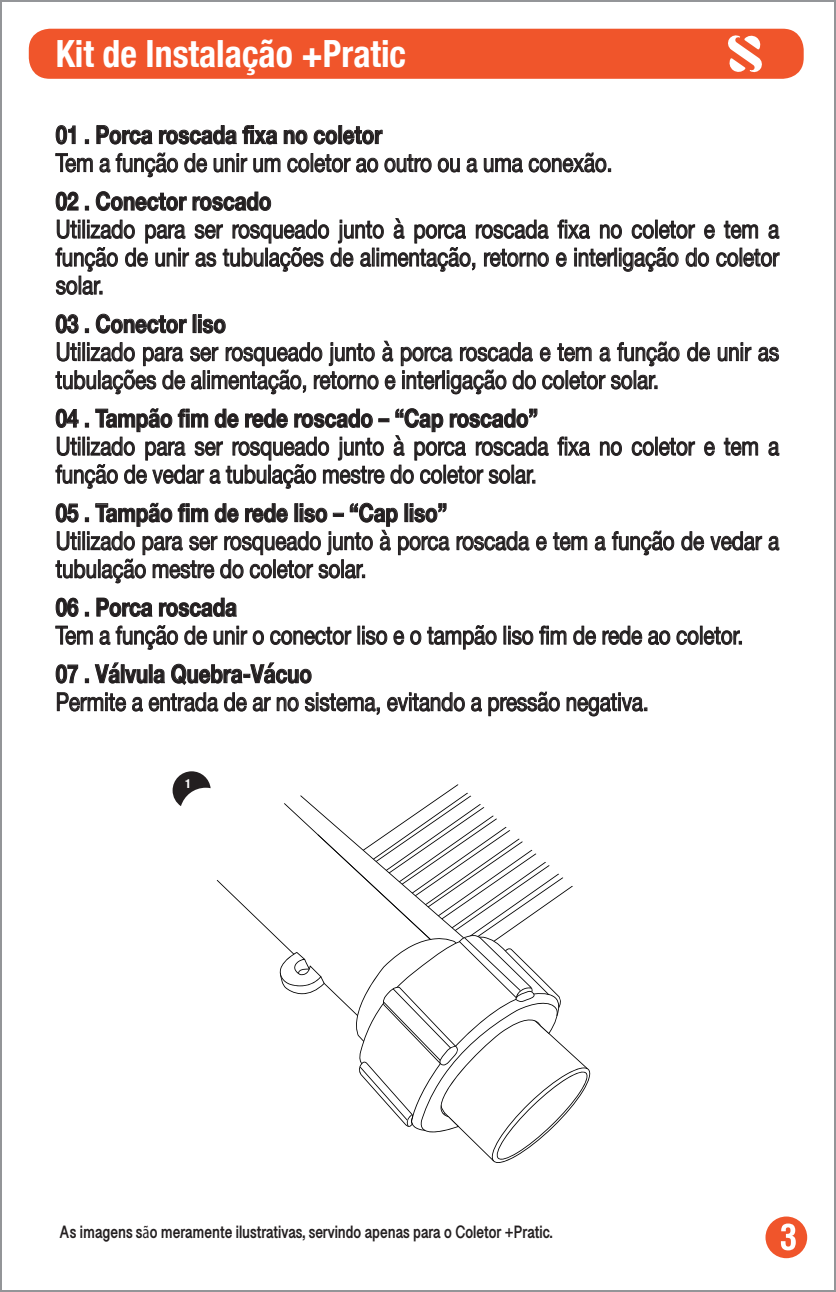
<style>
.page{position:relative;width:836px;height:1292px;background:#fff}
.page>*{position:absolute;margin:0;border:0;box-sizing:border-box;transform-origin:0 0}
.t1{font:700 condensed 37.45px "Helvetica Neue";color:#fff;scale:.95 1}
.t2{font:25.2px/28px "Helvetica Neue";color:#231f20;scale:.81 1}
.t3{font:700 25.2px "Helvetica Neue";color:#231f20;scale:.81 1}
.t4{font:700 18.2px "Myanmar Sangam MN";color:#231f20;scale:.81 1}
.t5{font:700 condensed 12.6px "Helvetica Neue";color:#fff}
.s1{font-family:"Myriad Pro";font-weight:400}
</style>
<div class="page">
<div style="left:29px;top:29px;width:774px;height:50px;background:#f0552b;border-radius:21px"></div>
<div style="left:765px;top:1216px;width:42px;height:42px;background:#f0552b;border-radius:50%"></div>
<svg style="left:780px;top:1223px;width:15px;height:27px"></svg>
<svg style="left:728px;top:35px;width:34px;height:38px"></svg>
<svg style="left:56px;top:125px;width:19px;height:19px"></svg>
<svg style="left:85px;top:139px;width:4px;height:5px"></svg>
<svg style="left:96px;top:125px;width:56px;height:19px"></svg>
<svg style="left:159px;top:125px;width:77px;height:19px"></svg>
<svg style="left:242px;top:125px;width:35px;height:19px"></svg>
<svg style="left:284px;top:130px;width:23px;height:14px"></svg>
<svg style="left:314px;top:130px;width:23px;height:14px"></svg>
<div style="left:338px;top:125px;width:4px;height:19px;border:1px solid #231f20"></div>
<svg style="left:343px;top:126px;width:39px;height:18px"></svg>
<svg style="left:55px;top:153px;width:38px;height:19px"></svg>
<svg style="left:100px;top:158px;width:10px;height:14px"></svg>
<svg style="left:116px;top:153px;width:62px;height:24px"></svg>
<svg style="left:184px;top:153px;width:23px;height:19px"></svg>
<svg style="left:214px;top:153px;width:33px;height:19px"></svg>
<svg style="left:253px;top:158px;width:27px;height:14px"></svg>
<svg style="left:287px;top:153px;width:63px;height:19px"></svg>
<svg style="left:356px;top:158px;width:22px;height:14px"></svg>
<svg style="left:384px;top:154px;width:47px;height:18px"></svg>
<svg style="left:438px;top:158px;width:21px;height:14px"></svg>
<svg style="left:466px;top:158px;width:11px;height:14px"></svg>
<svg style="left:484px;top:158px;width:38px;height:14px"></svg>
<svg style="left:528px;top:153px;width:82px;height:19px"></svg>
<svg style="left:56px;top:192px;width:22px;height:19px"></svg>
<svg style="left:85px;top:206px;width:4px;height:4px"></svg>
<svg style="left:96px;top:191px;width:90px;height:20px"></svg>
<svg style="left:193px;top:192px;width:78px;height:19px"></svg>
<svg style="left:557px;top:220px;width:33px;height:19px"></svg>
<svg style="left:600px;top:224px;width:21px;height:15px"></svg>
<svg style="left:631px;top:220px;width:63px;height:19px"></svg>
<svg style="left:704px;top:224px;width:10px;height:15px"></svg>
<svg style="left:723px;top:221px;width:34px;height:18px"></svg>
<svg style="left:768px;top:224px;width:11px;height:15px"></svg>
<svg style="left:195px;top:218px;width:353px;height:54px"></svg>
<svg style="left:556px;top:252px;width:10px;height:15px"></svg>
<svg style="left:574px;top:247px;width:104px;height:25px"></svg>
<svg style="left:685px;top:248px;width:23px;height:19px"></svg>
<svg style="left:716px;top:248px;width:63px;height:19px"></svg>
<svg style="left:56px;top:220px;width:133px;height:75px"></svg>
<svg style="left:56px;top:314px;width:22px;height:19px"></svg>
<svg style="left:85px;top:328px;width:4px;height:5px"></svg>
<svg style="left:96px;top:314px;width:90px;height:19px"></svg>
<svg style="left:198px;top:314px;width:27px;height:19px"></svg>
<svg style="left:687px;top:342px;width:22px;height:19px"></svg>
<svg style="left:717px;top:342px;width:34px;height:19px"></svg>
<svg style="left:758px;top:347px;width:20px;height:14px"></svg>
<svg style="left:56px;top:341px;width:339px;height:53px"></svg>
<svg style="left:401px;top:342px;width:278px;height:52px"></svg>
<div style="left:378px;top:418px;width:11px;height:4px;border:1px solid #231f20"></div>
<svg style="left:557px;top:437px;width:33px;height:19px"></svg>
<svg style="left:600px;top:441px;width:21px;height:15px"></svg>
<svg style="left:631px;top:437px;width:63px;height:19px"></svg>
<svg style="left:704px;top:441px;width:10px;height:15px"></svg>
<svg style="left:723px;top:438px;width:34px;height:18px"></svg>
<svg style="left:768px;top:441px;width:11px;height:15px"></svg>
<svg style="left:56px;top:408px;width:328px;height:81px"></svg>
<svg style="left:390px;top:408px;width:158px;height:76px"></svg>
<svg style="left:456px;top:531px;width:73px;height:19px"></svg>
<svg style="left:536px;top:536px;width:10px;height:14px"></svg>
<svg style="left:553px;top:532px;width:34px;height:18px"></svg>
<svg style="left:595px;top:536px;width:10px;height:14px"></svg>
<svg style="left:612px;top:531px;width:62px;height:24px"></svg>
<svg style="left:681px;top:531px;width:22px;height:19px"></svg>
<svg style="left:710px;top:531px;width:51px;height:19px"></svg>
<svg style="left:768px;top:536px;width:11px;height:14px"></svg>
<svg style="left:56px;top:503px;width:393px;height:80px"></svg>
<svg style="left:56px;top:598px;width:22px;height:19px"></svg>
<svg style="left:85px;top:612px;width:4px;height:4px"></svg>
<svg style="left:96px;top:598px;width:56px;height:19px"></svg>
<svg style="left:159px;top:598px;width:77px;height:19px"></svg>
<svg style="left:55px;top:626px;width:38px;height:19px"></svg>
<svg style="left:100px;top:630px;width:10px;height:15px"></svg>
<svg style="left:116px;top:625px;width:62px;height:25px"></svg>
<svg style="left:184px;top:626px;width:23px;height:19px"></svg>
<svg style="left:214px;top:626px;width:33px;height:19px"></svg>
<svg style="left:253px;top:630px;width:11px;height:15px"></svg>
<svg style="left:270px;top:627px;width:81px;height:18px"></svg>
<svg style="left:358px;top:626px;width:29px;height:19px"></svg>
<svg style="left:393px;top:630px;width:11px;height:15px"></svg>
<svg style="left:410px;top:630px;width:11px;height:15px"></svg>
<svg style="left:427px;top:625px;width:69px;height:24px"></svg>
<div style="left:503px;top:626px;width:3px;height:18px;border:1px solid #231f20"></div>
<svg style="left:508px;top:626px;width:25px;height:19px"></svg>
<svg style="left:539px;top:626px;width:27px;height:18px"></svg>
<svg style="left:573px;top:626px;width:23px;height:19px"></svg>
<svg style="left:602px;top:626px;width:40px;height:19px"></svg>
<svg style="left:648px;top:630px;width:22px;height:15px"></svg>
<svg style="left:676px;top:626px;width:65px;height:19px"></svg>
<svg style="left:56px;top:664px;width:22px;height:19px"></svg>
<svg style="left:85px;top:678px;width:4px;height:5px"></svg>
<svg style="left:95px;top:662px;width:24px;height:21px"></svg>
<div style="left:121px;top:664px;width:3px;height:19px;border:1px solid #231f20"></div>
<svg style="left:125px;top:669px;width:22px;height:14px"></svg>
<div style="left:149px;top:664px;width:3px;height:19px;border:1px solid #231f20"></div>
<svg style="left:154px;top:669px;width:10px;height:14px"></svg>
<svg style="left:171px;top:662px;width:140px;height:23px"></svg>
<svg style="left:57px;top:692px;width:69px;height:19px"></svg>
<svg style="left:132px;top:697px;width:11px;height:14px"></svg>
<svg style="left:149px;top:692px;width:69px;height:19px"></svg>
<svg style="left:224px;top:692px;width:23px;height:19px"></svg>
<svg style="left:253px;top:697px;width:17px;height:14px"></svg>
<svg style="left:277px;top:697px;width:21px;height:14px"></svg>
<svg style="left:305px;top:692px;width:75px;height:23px"></svg>
<svg style="left:387px;top:692px;width:77px;height:19px"></svg>
<svg style="left:471px;top:697px;width:11px;height:14px"></svg>
<svg style="left:488px;top:692px;width:71px;height:24px"></svg>
<svg style="left:566px;top:692px;width:81px;height:24px"></svg>
<svg style="left:172px;top:771px;width:38px;height:35px"></svg>
<svg style="left:217px;top:784px;width:374px;height:379px"></svg>
<h1 class="t1" style="left:56px;top:23px;width:370px">Kit de Instalação +Pratic</h1>
<p class="t3" style="left:56px;top:115px;width:404px">01 . Porca roscada fixa no coletor</p>
<p class="t2" style="left:56px;top:150px;width:688px">Tem a função de unir um coletor ao outro ou a uma conexão.</p>
<p class="t3" style="left:56px;top:181px;width:268px">02 . Conector roscado</p>
<p class="t2" style="left:56px;top:217px;width:894px;text-align:justify">Utilizado para ser rosqueado junto à porca roscada fixa no coletor e tem a função de unir as tubulações de alimentação, retorno e interligação do coletor solar.</p>
<p class="t3" style="left:56px;top:304px;width:211px">03 . Conector liso</p>
<p class="t2" style="left:56px;top:339px;width:894px">Utilizado para ser rosqueado junto à porca roscada e tem a função de unir as tubulações de alimentação, retorno e interligação do coletor solar.</p>
<p class="t3" style="left:56px;top:398px;width:597px">04 . Tampão fim de rede roscado – “Cap roscado”</p>
<p class="t2" style="left:56px;top:434px;width:894px">Utilizado para ser rosqueado junto à porca roscada fixa no coletor e tem a função de vedar a tubulação mestre do coletor solar.</p>
<p class="t3" style="left:56px;top:493px;width:484px">05 . Tampão fim de rede liso – “Cap liso”</p>
<p class="t2" style="left:56px;top:528px;width:894px">Utilizado para ser rosqueado junto à porca roscada e tem a função de vedar a tubulação mestre do coletor solar.</p>
<p class="t3" style="left:56px;top:587px;width:225px">06 . Porca roscada</p>
<p class="t2" style="left:56px;top:623px;width:850px">Tem a função de unir o conector liso e o tampão liso fim de rede ao coletor.</p>
<p class="t3" style="left:56px;top:654px;width:317px">07 . Válvula Quebra-Vácuo</p>
<p class="t2" style="left:56px;top:689px;width:733px">Permite a entrada de ar no sistema, evitando a pressão negativa.</p>
<p class="t5" style="left:185px;top:773px;width:8px">1</p>
<p class="t4" style="left:59px;top:1221px;width:610px">As imagens s<span class="s1">ã</span>o meramente ilustrativas, servindo apenas para o Coletor +Pratic.</p>
</div>
